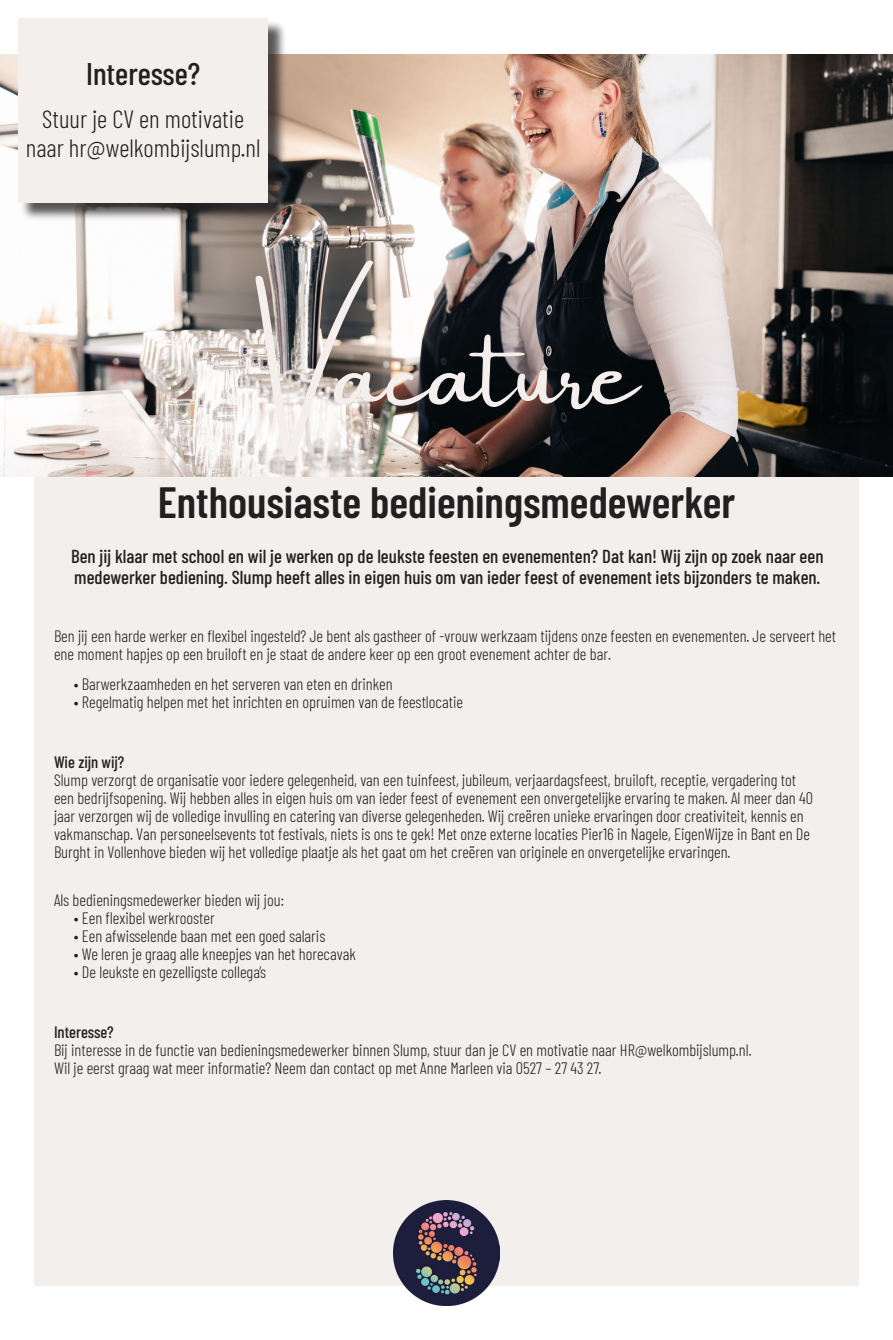
<style>
.page{position:relative;width:893px;height:1340px;background:#fff}
.page>*{position:absolute;margin:0;border:0;box-sizing:border-box;transform-origin:0 0}
.t1{font:72px "Amsterdam 1";color:#f4efec}
.t2{font:600 43.65px "Barlow Condensed";color:#231f20}
.t3{font:500 31.2px "Barlow Condensed";color:#231f20}
.t4{font:300 24.9px "Barlow Condensed";color:#231f20}
.t5{font:500 18.75px "Barlow Condensed";color:#231f20}
.t6{font:300 16.5px/18px "Barlow Condensed";color:#231f20}
.s1{font-weight:500}
</style>
<div class="page">
<div style="left:34px;top:54px;width:825px;height:1231px;background:#f2efec"></div>
<img style="left:0;top:55px;width:893px;height:421px">
<div style="left:21px;top:20px;width:265px;height:201px;background:#231f20;opacity:.75"></div>
<div style="left:18px;top:18px;width:250px;height:184px;background:#f2efec"></div>
<img style="left:394px;top:1200px;width:105px;height:105px">
<p class="t3" style="left:86px;top:51px;width:116px">Interesse?</p>
<p class="t4" style="left:42px;top:102px;width:203px">Stuur je CV en motivatie</p>
<p class="t4" style="left:26px;top:130px;width:236px">naar hr@welkombijslump.nl</p>
<p class="t1" style="left:254px;top:343px;width:387px">Vacature</p>
<p class="t2" style="left:158px;top:471px;width:579px">Enthousiaste bedieningsmedewerker</p>
<p class="t5" style="left:71px;top:542px;width:754px">Ben jij klaar met school en wil je werken op de leukste feesten en evenementen? Dat kan! Wij zijn op zoek naar een</p>
<p class="t5" style="left:74px;top:564px;width:747px">medewerker bediening. Slump heeft alles in eigen huis om van ieder feest of evenement iets bijzonders te maken.</p>
<p class="t6" style="left:54px;top:626px;width:784px">Ben jij een harde werker en flexibel ingesteld? Je bent als gastheer of -vrouw werkzaam tijdens onze feesten en evenementen. Je serveert het ene moment hapjes op een bruiloft en je staat de andere keer op een groot evenement achter de bar.</p>
<p class="t6" style="left:74px;top:674px;width:320px">• Barwerkzaamheden en het serveren van eten en drinken</p>
<p class="t6" style="left:74px;top:692px;width:391px">• Regelmatig helpen met het inrichten en opruimen van de feestlocatie</p>
<p class="t6" style="left:54px;top:752px;width:760px"><span class="s1">Wie zijn wij?<br></span>Slump verzorgt de organisatie voor iedere gelegenheid, van een tuinfeest, jubileum, verjaardagsfeest, bruiloft, receptie, vergadering tot een bedrijfsopening. Wij hebben alles in eigen huis om van ieder feest of evenement een onvergetelijke ervaring te maken. Al meer dan 40 jaar verzorgen wij de volledige invulling en catering van diverse gelegenheden. Wij creëren unieke ervaringen door creativiteit, kennis en vakmanschap. Van personeelsevents tot festivals, niets is ons te gek! Met onze externe locaties Pier16 in Nagele, EigenWijze in Bant en De Burght in Vollenhove bieden wij het volledige plaatje als het gaat om het creëren van originele en onvergetelijke ervaringen.</p>
<p class="t6" style="left:54px;top:890px;width:231px">Als bedieningsmedewerker bieden wij jou:</p>
<p class="t6" style="left:74px;top:908px;width:143px">• Een flexibel werkrooster</p>
<p class="t6" style="left:74px;top:926px;width:253px">• Een afwisselende baan met een goed salaris</p>
<p class="t6" style="left:74px;top:944px;width:284px">• We leren je graag alle kneepjes van het horecavak</p>
<p class="t6" style="left:74px;top:962px;width:194px">• De leukste en gezelligste collega’s</p>
<p class="t6" style="left:54px;top:1022px;width:699px"><span class="s1">Interesse?<br></span>Bij interesse in de functie van bedieningsmedewerker binnen Slump, stuur dan je CV en motivatie naar HR@welkombijslump.nl.<br>Wil je eerst graag wat meer informatie? Neem dan contact op met Anne Marleen via 0527 – 27 43 27.</p>
</div>
